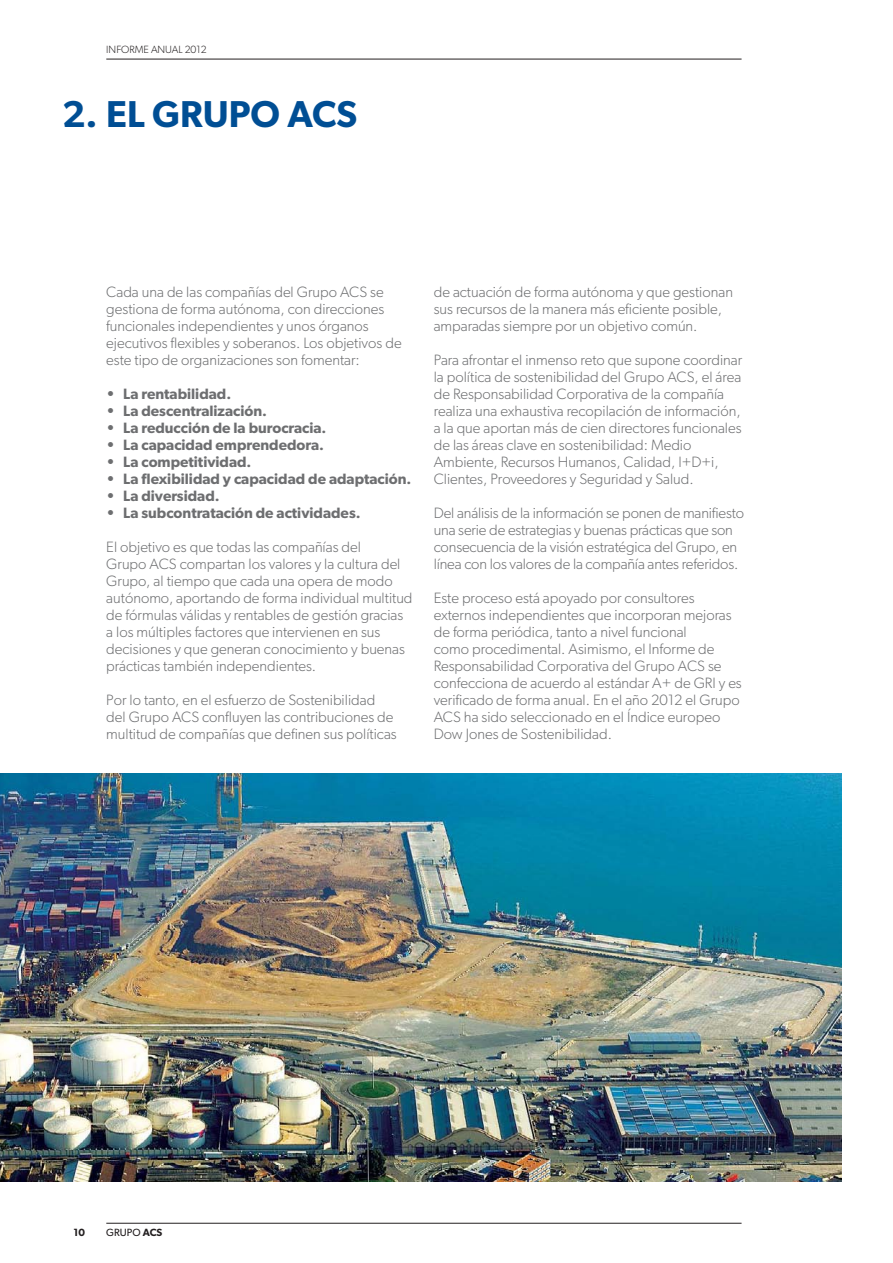
<style>
.page{position:relative;width:893px;height:1263px;background:#fff}
.page>*{position:absolute;margin:0;border:0;box-sizing:border-box;transform-origin:0 0}
.t1{font:600 37.5px "Gibson";color:#004e94}
.t2{font:300 15px/17px "Gibson";color:#6d6e70}
.t3{font:600 15px "Gibson";color:#6d6e70}
.t4{font:300 10.5px "Gibson";color:#231f20}
.t5{font:10.5px "Gibson";color:#231f20}
.t6{font:600 10.5px "Gibson";color:#231f20}
.s1{font-weight:600}
</style>
<div class="page">
<hr style="left:106px;top:1223px;width:636px;height:1px;background:#231f20">
<hr style="left:106px;top:59px;width:636px;height:1px;background:#231f20">
<img style="left:0;top:773px;width:842px;height:408px">
<p class="t4" style="left:106px;top:46px;width:102px">INFORME ANUAL 2012</p>
<h1 class="t1" style="left:62px;top:101px;width:297px">2. EL GRUPO ACS</h1>
<p class="t2" style="left:106px;top:285px;width:297px">Cada una de las compañías del Grupo ACS se gestiona de forma autónoma, con direcciones funcionales independientes y unos órganos ejecutivos flexibles y soberanos. Los objetivos de este tipo de organizaciones son fomentar:</p>
<p class="t3" style="left:106px;top:388px;width:126px">• La rentabilidad.</p>
<p class="t3" style="left:106px;top:405px;width:162px">• La descentralización.</p>
<p class="t3" style="left:106px;top:422px;width:222px">• La reducción de la burocracia.</p>
<p class="t3" style="left:106px;top:439px;width:219px">• La capacidad emprendedora.</p>
<p class="t3" style="left:106px;top:456px;width:147px">• La competitividad.</p>
<p class="t3" style="left:106px;top:473px;width:307px">• La flexibilidad y capacidad de adaptación.</p>
<p class="t3" style="left:106px;top:490px;width:115px">• La diversidad.</p>
<p class="t3" style="left:106px;top:507px;width:256px">• La subcontratación de actividades.</p>
<p class="t2" style="left:106px;top:540px;width:308px">El objetivo es que todas las compañías del<br>Grupo ACS compartan los valores y la cultura del Grupo, al tiempo que cada una opera de modo autónomo, aportando de forma individual multitud de fórmulas válidas y rentables de gestión gracias a los múltiples factores que intervienen en sus decisiones y que generan conocimiento y buenas prácticas también independientes.</p>
<p class="t2" style="left:106px;top:693px;width:292px">Por lo tanto, en el esfuerzo de Sostenibilidad del Grupo ACS confluyen las contribuciones de multitud de compañías que definen sus políticas</p>
<p class="t2" style="left:434px;top:285px;width:301px">de actuación de forma autónoma y que gestionan sus recursos de la manera más eficiente posible, amparadas siempre por un objetivo común.</p>
<p class="t2" style="left:434px;top:353px;width:310px">Para afrontar el inmenso reto que supone coordinar la política de sostenibilidad del Grupo ACS, el área de Responsabilidad Corporativa de la compañía realiza una exhaustiva recopilación de información, a la que aportan más de cien directores funcionales de las áreas clave en sostenibilidad: Medio Ambiente, Recursos Humanos, Calidad, I+D+i, Clientes, Proveedores y Seguridad y Salud.</p>
<p class="t2" style="left:434px;top:506px;width:312px">Del análisis de la información se ponen de manifiesto una serie de estrategias y buenas prácticas que son consecuencia de la visión estratégica del Grupo, en línea con los valores de la compañía antes referidos.</p>
<p class="t2" style="left:434px;top:591px;width:310px">Este proceso está apoyado por consultores externos independientes que incorporan mejoras de forma periódica, tanto a nivel funcional<br>como procedimental. Asimismo, el Informe de Responsabilidad Corporativa del Grupo ACS se confecciona de acuerdo al estándar A+ de GRI y es verificado de forma anual. En el año 2012 el Grupo ACS ha sido seleccionado en el Índice europeo Dow Jones de Sostenibilidad.</p>
<p class="t6" style="left:73px;top:1229px;width:13px">10</p>
<p class="t5" style="left:106px;top:1229px;width:57px">GRUPO <span class="s1">ACS</span></p>
</div>
